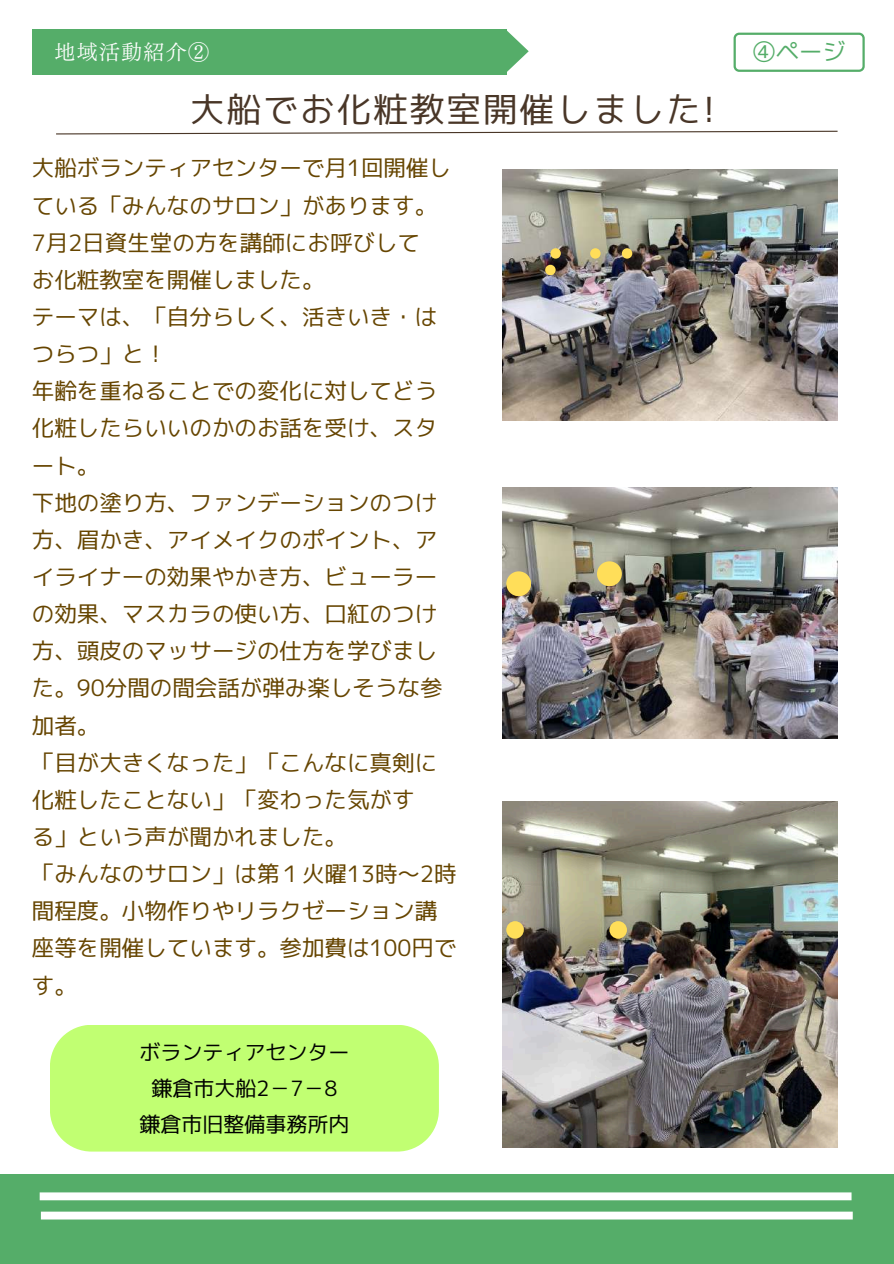
<style>
.page{position:relative;width:894px;height:1264px;background:#fff}
.page>*{position:absolute;margin:0;border:0;box-sizing:border-box;transform-origin:0 0}
.t1{font:34.5px "mplus 1 p regular";letter-spacing:.06em;color:#493627}
.t2{font:23.25px "mplus 1 p regular";color:#55ad69}
.t3{font:22.5px/37.2px "mplus 1 p regular";color:#664500}
.t4{font:21px/36px "mplus 1 p regular";color:#000;text-align:center}
.t5{font:21px "Canva Tsuku Min Pr 6 N R";letter-spacing:.06em;color:#fff}
</style>
<div class="page">
<svg style="left:733px;top:33px;width:131px;height:39px"></svg>
<div style="left:32px;top:30px;width:474px;height:45px;background:#55ad69"></div>
<svg style="left:506px;top:30px;width:22px;height:43px"></svg>
<svg style="left:56px;top:130px;width:782px;height:5px"></svg>
<div style="left:0;top:1174px;width:893px;height:89px;background:#55ad69"></div>
<div style="left:40px;top:1192px;width:811px;height:8px;background:#fff"></div>
<div style="left:41px;top:1211px;width:811px;height:8px;background:#fff"></div>
<div style="left:50px;top:1025px;width:388px;height:126px;background:#c1ff72"></div>
<img style="left:502px;top:169px;width:334px;height:251px">
<img style="left:502px;top:487px;width:334px;height:251px">
<div style="left:596px;top:561px;width:25px;height:25px;background:#ffde59;border-radius:50%"></div>
<div style="left:506px;top:571px;width:25px;height:25px;background:#ffde59;border-radius:50%"></div>
<div style="left:545px;top:265px;width:10px;height:10px;background:#ffde59;border-radius:50%"></div>
<div style="left:550px;top:248px;width:10px;height:11px;background:#ffde59;border-radius:50%"></div>
<div style="left:621px;top:248px;width:11px;height:11px;background:#ffde59;border-radius:50%"></div>
<div style="left:590px;top:248px;width:10px;height:11px;background:#ffde59;border-radius:50%"></div>
<img style="left:502px;top:801px;width:334px;height:346px">
<div style="left:609px;top:921px;width:17px;height:17px;background:#ffde59;border-radius:50%"></div>
<div style="left:506px;top:921px;width:17px;height:17px;background:#ffde59;border-radius:50%"></div>
<p class="t5" style="left:55px;top:41px;width:156px">地域活動紹介②</p>
<h1 class="t1" style="left:190px;top:85px;width:526px">大船でお化粧教室開催しました!</h1>
<p class="t3" style="left:32px;top:149px;width:426px">大船ボランティアセンターで月1回開催している「みんなのサロン」があります。<br>7月2日資生堂の方を講師にお呼びして<br>お化粧教室を開催しました。<br>テーマは、「自分らしく、活きいき・はつらつ」と！<br>年齢を重ねることでの変化に対してどう化粧したらいいのかのお話を受け、スタート。<br>下地の塗り方、ファンデーションのつけ方、眉かき、アイメイクのポイント、アイライナーの効果やかき方、ビューラーの効果、マスカラの使い方、口紅のつけ方、頭皮のマッサージの仕方を学びました。90分間の間会話が弾み楽しそうな参加者。<br>「目が大きくなった」「こんなに真剣に化粧したことない」「変わった気がす<br>る」という声が聞かれました。<br>「みんなのサロン」は第１火曜13時～2時間程度。小物作りやリラクゼーション講座等を開催しています。参加費は100円です。</p>
<p class="t4" style="left:139px;top:1033px;width:211px">ボランティアセンター鎌倉市大船2－7－8鎌倉市旧整備事務所内</p>
<p class="t2" style="left:752px;top:35px;width:94px">④ページ</p>
</div>
